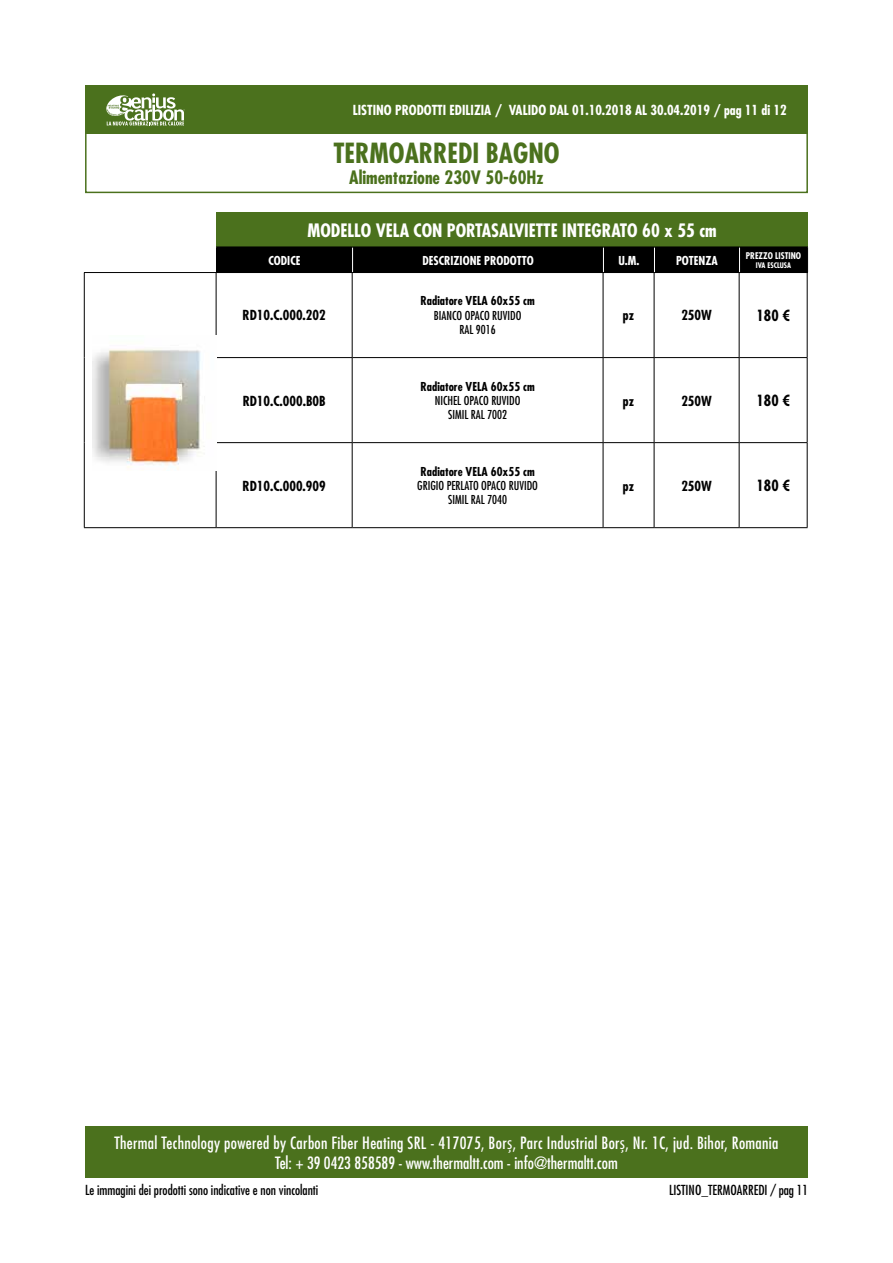
<style>
.page{position:relative;width:893px;height:1263px;background:#fff}
.page>*{position:absolute;margin:0;border:0;box-sizing:border-box;transform-origin:0 0}
.t1{font:700 condensed 27px "Futura LT";color:#4b711d}
.t2{font:700 condensed 18px "Futura LT";color:#fff}
.t3{font:700 condensed 18px "Futura LT";color:#4b711d}
.t4{font:condensed 16.5px/19.8px "Futura LT";letter-spacing:.02em;color:#fff;text-align:center}
.t5{font:700 condensed 15px "Futura LT";color:#000}
.t6{font:condensed 13.5px "Futura LT";color:#000}
.t7{font:700 condensed 13.5px "Futura LT";color:#fff}
.t8{font:700 condensed 13.5px "Futura LT";color:#000}
.t9{font:condensed 12px/14.4px "Futura LT";color:#000;text-align:center}
.t10{font:700 condensed 12px "Futura LT";color:#000}
.t11{font:700 condensed 12px "Futura LT";color:#fff}
.t12{font:700 condensed 9px "Futura LT";color:#fff}
.t13{font:700 condensed 7.5px "Futura LT";color:#fff}
.s1{font-family:"Myriad Pro";font-size:18px}
</style>
<div class="page">
<div style="left:85px;top:85px;width:723px;height:49px;background:#4b711d"></div>
<div style="left:85px;top:1127px;width:723px;height:51px;background:#4b711d"></div>
<svg style="left:106px;top:93px;width:79px;height:33px"></svg>
<div style="left:85px;top:132px;width:723px;height:61px;border:2px solid #4b711d"></div>
<div style="left:216px;top:213px;width:592px;height:34px;background:#4b711d"></div>
<hr style="left:84px;top:272px;width:132px;height:1px;background:#000">
<hr style="left:84px;top:273px;width:1px;height:85px;background:#000">
<hr style="left:84px;top:358px;width:1px;height:85px;background:#000">
<hr style="left:84px;top:443px;width:1px;height:84px;background:#000">
<hr style="left:84px;top:527px;width:132px;height:1px;background:#000">
<hr style="left:216px;top:273px;width:1px;height:84px;background:#000">
<hr style="left:352px;top:273px;width:1px;height:84px;background:#000">
<hr style="left:603px;top:273px;width:1px;height:84px;background:#000">
<hr style="left:654px;top:273px;width:1px;height:84px;background:#000">
<hr style="left:739px;top:273px;width:1px;height:84px;background:#000">
<hr style="left:807px;top:273px;width:1px;height:84px;background:#000">
<hr style="left:216px;top:357px;width:136px;height:1px;background:#000">
<hr style="left:216px;top:358px;width:1px;height:84px;background:#000">
<hr style="left:352px;top:357px;width:251px;height:1px;background:#000">
<hr style="left:352px;top:358px;width:1px;height:84px;background:#000">
<hr style="left:603px;top:357px;width:51px;height:1px;background:#000">
<hr style="left:603px;top:358px;width:1px;height:84px;background:#000">
<hr style="left:654px;top:357px;width:85px;height:1px;background:#000">
<hr style="left:654px;top:358px;width:1px;height:84px;background:#000">
<hr style="left:739px;top:357px;width:68px;height:1px;background:#000">
<hr style="left:739px;top:358px;width:1px;height:84px;background:#000">
<hr style="left:807px;top:358px;width:1px;height:84px;background:#000">
<hr style="left:216px;top:442px;width:136px;height:1px;background:#000">
<hr style="left:216px;top:443px;width:1px;height:84px;background:#000">
<hr style="left:352px;top:442px;width:251px;height:1px;background:#000">
<hr style="left:352px;top:443px;width:1px;height:84px;background:#000">
<hr style="left:603px;top:442px;width:51px;height:1px;background:#000">
<hr style="left:603px;top:443px;width:1px;height:84px;background:#000">
<hr style="left:654px;top:442px;width:85px;height:1px;background:#000">
<hr style="left:654px;top:443px;width:1px;height:84px;background:#000">
<hr style="left:739px;top:442px;width:68px;height:1px;background:#000">
<hr style="left:739px;top:443px;width:1px;height:84px;background:#000">
<hr style="left:807px;top:443px;width:1px;height:84px;background:#000">
<hr style="left:216px;top:527px;width:136px;height:1px;background:#000">
<hr style="left:352px;top:527px;width:251px;height:1px;background:#000">
<hr style="left:603px;top:527px;width:51px;height:1px;background:#000">
<hr style="left:654px;top:527px;width:85px;height:1px;background:#000">
<hr style="left:739px;top:527px;width:68px;height:1px;background:#000">
<img style="left:92px;top:349px;width:113px;height:121px">
<hr style="left:216px;top:272px;width:137px;height:1px;background:#000">
<hr style="left:353px;top:272px;width:250px;height:1px;background:#000">
<hr style="left:603px;top:272px;width:51px;height:1px;background:#000">
<hr style="left:654px;top:272px;width:85px;height:1px;background:#000">
<hr style="left:739px;top:272px;width:69px;height:1px;background:#000">
<div style="left:216px;top:247px;width:592px;height:25px;background:#000"></div>
<p class="t7" style="left:353px;top:102px;width:435px">LISTINO PRODOTTI EDILIZIA / VALIDO DAL 01.10.2018 AL 30.04.2019 / pag 11 di 12</p>
<h1 class="t1" style="left:333px;top:136px;width:228px">TERMOARREDI BAGNO</h1>
<p class="t3" style="left:349px;top:166px;width:196px">Alimentazione 230V 50-60Hz</p>
<p class="t2" style="left:307px;top:219px;width:411px">MODELLO VELA CON PORTASALVIETTE INTEGRATO 60 x 55 cm</p>
<p class="t11" style="left:269px;top:253px;width:33px">CODICE</p>
<p class="t11" style="left:422px;top:253px;width:113px">DESCRIZIONE PRODOTTO</p>
<p class="t11" style="left:618px;top:253px;width:23px">U.M.</p>
<p class="t11" style="left:676px;top:253px;width:43px">POTENZA</p>
<p class="t12" style="left:746px;top:250px;width:57px">PREZZO LISTINO</p>
<p class="t13" style="left:756px;top:260px;width:37px">IVA ESCLUSA</p>
<p class="t8" style="left:242px;top:307px;width:85px">RD10.C.000.202</p>
<p class="t8" style="left:243px;top:392px;width:84px">RD10.C.000.B0B</p>
<p class="t8" style="left:242px;top:477px;width:85px">RD10.C.000.909</p>
<p class="t10" style="left:421px;top:294px;width:116px">Radiatore VELA 60x55 cm</p>
<p class="t9" style="left:434px;top:308px;width:89px">BIANCO OPACO RUVIDO<br>RAL 9016</p>
<p class="t8" style="left:623px;top:307px;width:13px">pz</p>
<p class="t8" style="left:681px;top:307px;width:32px">250W</p>
<p class="t5" style="left:757px;top:306px;width:35px">180 €</p>
<p class="t10" style="left:421px;top:379px;width:116px">Radiatore VELA 60x55 cm</p>
<p class="t9" style="left:435px;top:393px;width:87px">NICHEL OPACO RUVIDO<br>SIMIL RAL 7002</p>
<p class="t8" style="left:623px;top:392px;width:13px">pz</p>
<p class="t8" style="left:681px;top:392px;width:32px">250W</p>
<p class="t5" style="left:757px;top:391px;width:35px">180 €</p>
<p class="t10" style="left:421px;top:464px;width:116px">Radiatore VELA 60x55 cm</p>
<p class="t9" style="left:417px;top:478px;width:122px">GRIGIO PERLATO OPACO RUVIDO<br>SIMIL RAL 7040</p>
<p class="t8" style="left:623px;top:477px;width:13px">pz</p>
<p class="t8" style="left:681px;top:477px;width:32px">250W</p>
<p class="t5" style="left:757px;top:476px;width:35px">180 €</p>
<p class="t4" style="left:114px;top:1133px;width:665px">Thermal Technology powered by Carbon Fiber Heating SRL - 417075, Bor<span class="s1">ș</span>, Parc Industrial Bor<span class="s1">ș</span>, Nr. 1C, jud. Bihor, Romania<br>Tel: + 39 0423 858589 - www.thermaltt.com - info@thermaltt.com</p>
<p class="t6" style="left:85px;top:1182px;width:235px">Le immagini dei prodotti sono indicative e non vincolanti</p>
<p class="t6" style="left:669px;top:1182px;width:140px">LISTINO_TERMOARREDI / pag 11</p>
</div>
